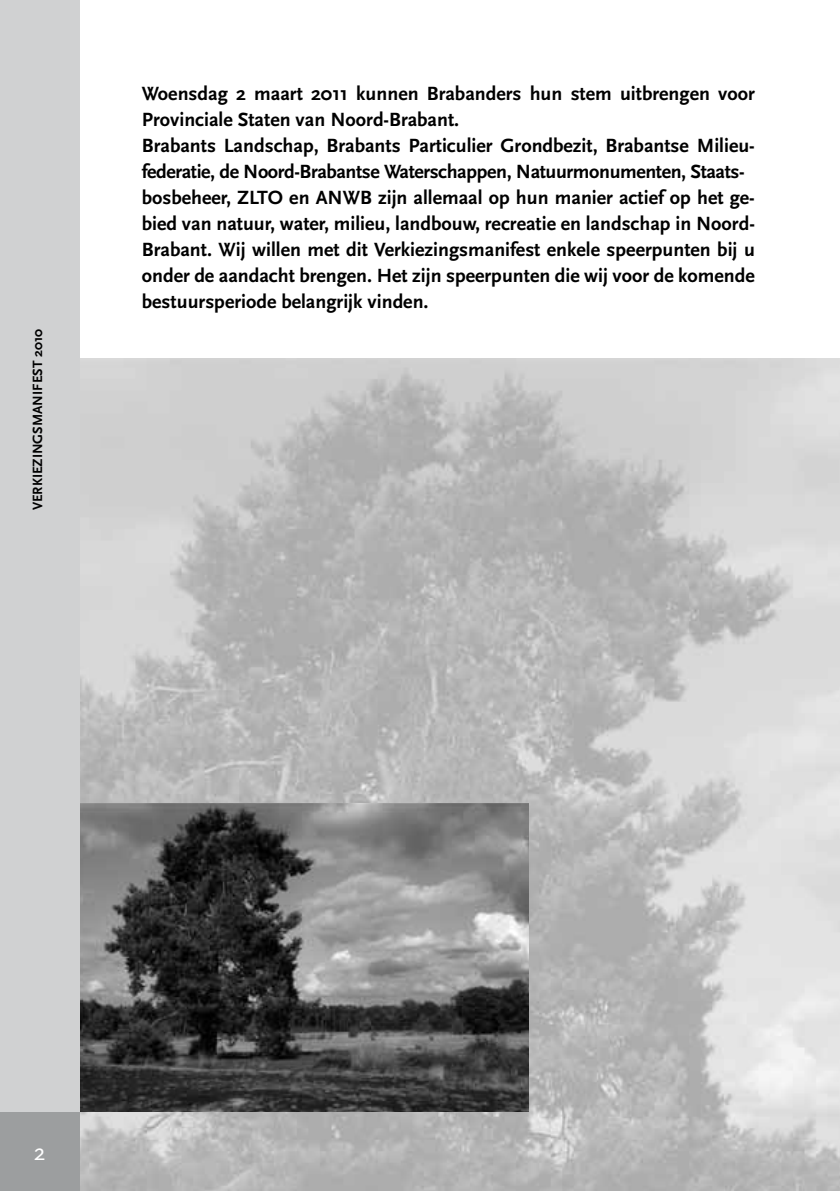
<style>
.page{position:relative;width:840px;height:1191px;background:#fff}
.page>*{position:absolute;margin:0;border:0;box-sizing:border-box;transform-origin:0 0}
.t1{font:24px "Scala Sans";color:#fff}
.t2{font:700 20px/26px "Scala Sans";color:#000}
.t3{font:700 14px "Scala Sans";color:#000}
</style>
<div class="page">
<img style="left:79px;top:358px;width:760px;height:833px">
<img style="left:79px;top:804px;width:449px;height:307px">
<div style="left:0;top:1111px;width:79px;height:80px;background:#9c9e9f"></div>
<div style="left:0;top:0;width:79px;height:1111px;background:#d0d1d2"></div>
<p class="t3" style="left:29px;top:510px;width:183px;rotate:-90deg">Verkiezingsman ifest 2010</p>
<p class="t2" style="left:142px;top:80px;width:614px">Woensdag 2 maart 2011 kunnen Brabanders hun stem uitbrengen voor Provinciale Staten van Noord-Brabant.<br>Brabants Landschap, Brabants Particulier Grondbezit, Brabantse Milieu&shy;federatie, de Noord-Brabantse Waterschappen, Natuurmonumenten, Staats&shy;bosbeheer, ZLTO en ANWB zijn allemaal op hun manier actief op het ge&shy;bied van natuur, water, milieu, landbouw, recreatie en landschap in Noord-Brabant. Wij willen met dit Verkiezingsmanifest enkele speerpunten bij u onder de aandacht brengen. Het zijn speerpunten die wij voor de komende bestuursperiode belangrijk vinden.</p>
<p class="t1" style="left:34px;top:1137px;width:13px">2</p>
</div>
